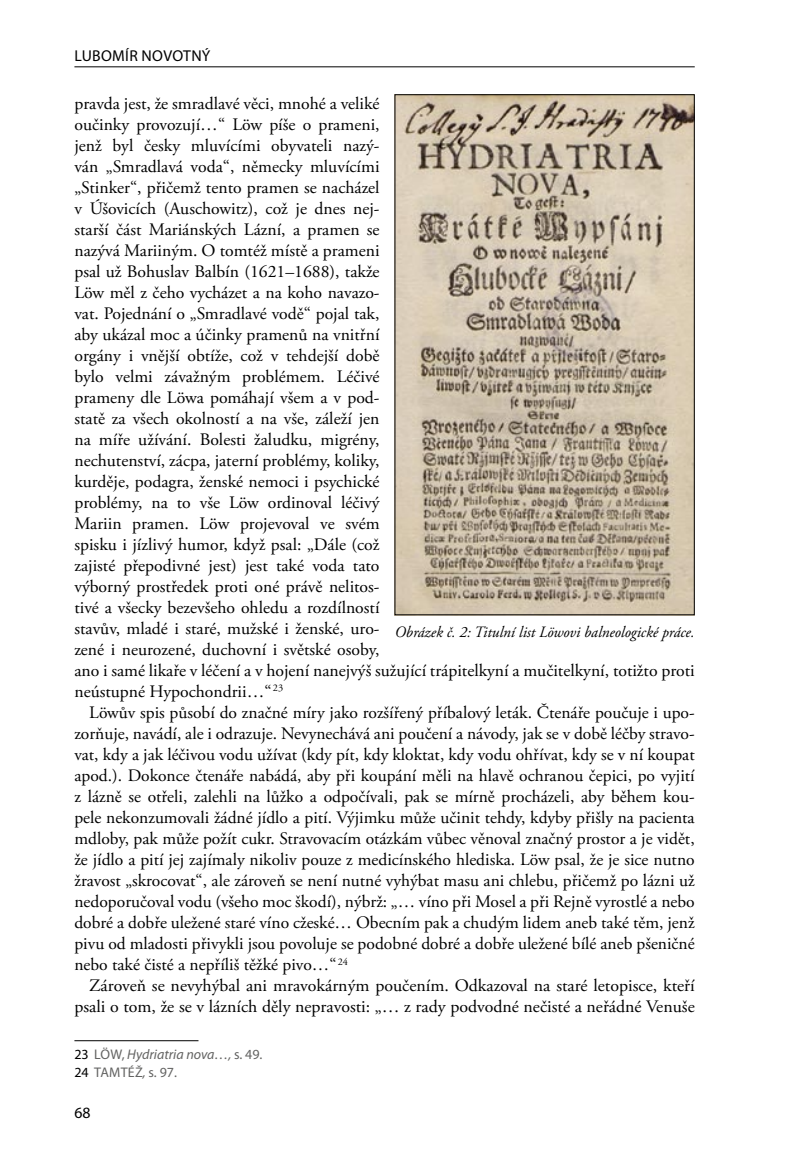
<style>
.page{position:relative;width:794px;height:1166px;background:#fff}
.page>*{position:absolute;margin:0;border:0;box-sizing:border-box;transform-origin:0 0}
.t1{font:17.5px/21px "Adobe Garamond Pro";color:#000}
.t2{font:italic 15.75px "Adobe Garamond Pro";color:#000}
.t3{font:15.75px "Myriad Pro";color:#000}
.t4{font:14px/17.3px "Myriad Pro";letter-spacing:.01em;color:#636362}
.s1{color:#000}
.s2{font-style:italic}
</style>
<div class="page">
<hr style="left:74px;top:66px;width:620px;height:1px;background:#000">
<hr style="left:74px;top:1040px;width:124px;height:1px;background:#000">
<img style="left:396px;top:96px;width:296px;height:517px">
<p class="t3" style="left:75px;top:46px;width:18px">LUBOMÍR</p>
<p class="t3" style="left:141px;top:46px;width:22px">NOVOTNÝ</p>
<p class="t1" style="left:74px;top:94px;width:622px">pravda jest, že smradlavé věci, mnohé a veliké<br>oučinky provozují…“ Löw píše o prameni,<br>jenž byl česky mluvícími obyvateli nazý-<br>ván „Smradlavá voda“, německy mluvícími<br>„Stinker“, přičemž tento pramen se nacházel<br>v Úšovicích (Auschowitz), což je dnes nej-<br>starší část Mariánských Lázní, a pramen se<br>nazývá Mariiným. O tomtéž místě a prameni<br>psal už Bohuslav Balbín (1621–1688), takže<br>Löw měl z čeho vycházet a na koho navazo-<br>vat. Pojednání o „Smradlavé vodě“ pojal tak,<br>aby ukázal moc a účinky pramenů na vnitřní<br>orgány i vnější obtíže, což v tehdejší době<br>bylo velmi závažným problémem. Léčivé<br>prameny dle Löwa pomáhají všem a v pod-<br>statě za všech okolností a na vše, záleží jen<br>na míře užívání. Bolesti žaludku, migrény,<br>nechutenství, zácpa, jaterní problémy, koliky,<br>kurděje, podagra, ženské nemoci i psychické<br>problémy, na to vše Löw ordinoval léčivý<br>Mariin pramen. Löw projevoval ve svém<br>spisku i jízlivý humor, když psal: „Dále (což<br>zajisté přepodivné jest) jest také voda tato<br>výborný prostředek proti oné právě nelitos-<br>tivé a všecky bezevšeho ohledu a rozdílností<br>stavův, mladé i staré, mužské i ženské, uro-<br>zené i neurozené, duchovní i světské osoby,<br>ano i samé likaře v léčení a v hojení nanejvýš sužující trápitelkyní a mučitelkyní, totižto proti neústupné Hypochondrii…“ <sup>23</sup></p>
<p class="t1" style="left:74px;top:703px;width:622px;text-align:justify;text-indent:15px">Löwův spis působí do značné míry jako rozšířený příbalový leták. Čtenáře poučuje i upo&shy;zorňuje, navádí, ale i odrazuje. Nevynechává ani poučení a návody, jak se v době léčby stravo&shy;vat, kdy a jak léčivou vodu užívat (kdy pít, kdy kloktat, kdy vodu ohřívat, kdy se v ní koupat apod.). Dokonce čtenáře nabádá, aby při koupání měli na hlavě ochranou čepici, po vyjití z lázně se otřeli, zalehli na lůžko a odpočívali, pak se mírně procházeli, aby během kou&shy;pele nekonzumovali žádné jídlo a pití. Výjimku může učinit tehdy, kdyby přišly na pacienta mdloby, pak může požít cukr. Stravovacím otázkám vůbec věnoval značný prostor a je vidět, že jídlo a pití jej zajímaly nikoliv pouze z medicínského hlediska. Löw psal, že je sice nutno žravost „skrocovat“, ale zároveň se není nutné vyhýbat masu ani chlebu, přičemž po lázni už nedoporučoval vodu (všeho moc škodí), nýbrž: „… víno při Mosel a při Rejně vyrostlé a nebo dobré a dobře uležené staré víno cžeské… Obecním pak a chudým lidem aneb také těm, jenž pivu od mladosti přivykli jsou povoluje se podobné dobré a dobře uležené bílé aneb pšeničné nebo také čisté a nepříliš těžké pivo…“ <sup>24</sup></p>
<p class="t1" style="left:74px;top:976px;width:622px;text-align:right">Zároveň se nevyhýbal ani mravokárným poučením. Odkazoval na staré letopisce, kteří psali o tom, že se v lázních děly nepravosti: „… z rady podvodné nečisté a neřádné Venuše</p>
<p class="t4" style="left:74px;top:1046px;width:190px"><span class="s1">23</span> LÖW, <span class="s2">Hydriatria nova…,</span> S. 49.<br><span class="s1">24</span> TAMTÉŽ<span class="s2">,</span> S. 97.</p>
<p class="t2" style="left:395px;top:622px;width:301px">Obrázek č. 2: Titulní list Löwovi balneologické práce.</p>
<p class="t3" style="left:74px;top:1103px;width:18px">68</p>
</div>
